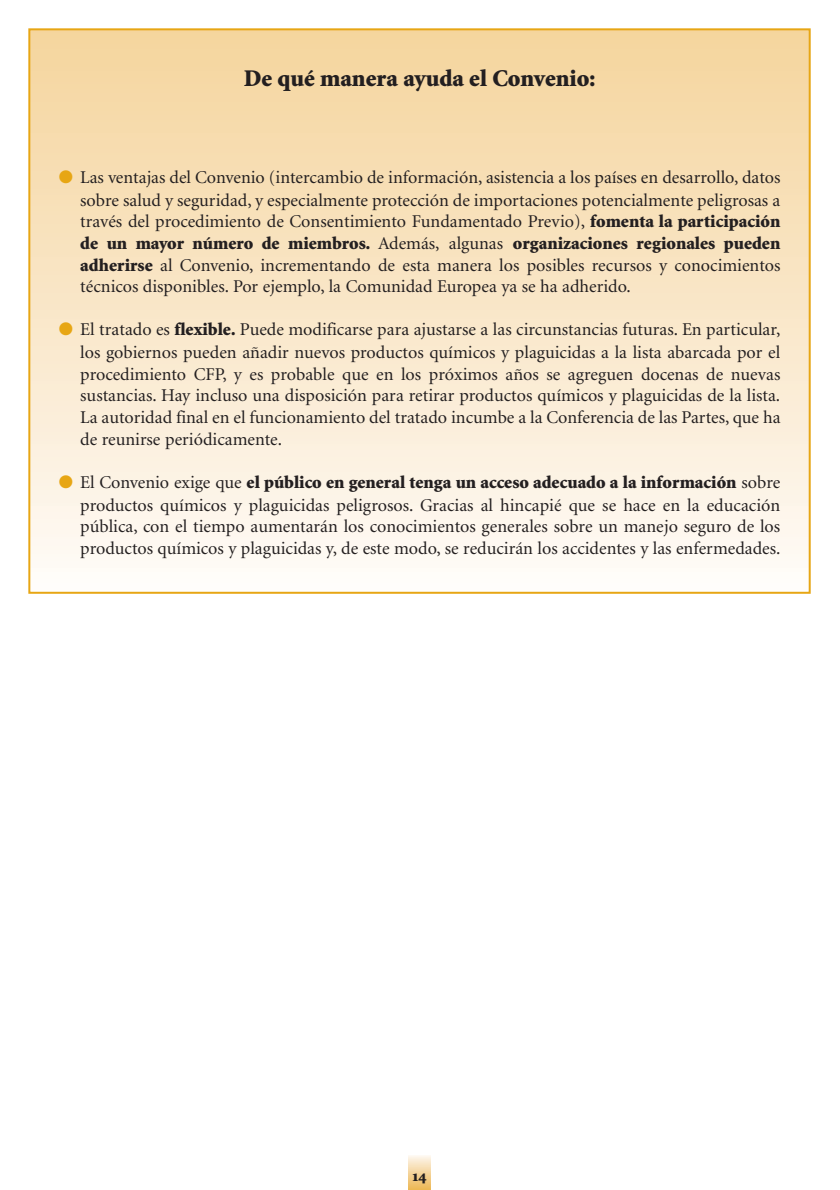
<style>
.page{position:relative;width:840px;height:1190px;background:#fff}
.page>*{position:absolute;margin:0;border:0;box-sizing:border-box;transform-origin:0 0}
.t1{font:24px "Minion Black Os F";color:#231f20}
.t2{font:18px/21.8px "Minion";color:#231f20;text-align:justify}
.t3{font:18px "Minion Black Os F";color:#231f20}
.t4{font:16px "Minion Black Os F";color:#231f20}
.s1{color:#e7a614}
.s2{font-family:"Minion Black Os F"}
.s3{font-family:"Minion"}
</style>
<div class="page">
<div style="left:29px;top:29px;width:781px;height:564px;background:linear-gradient(to bottom,#f5d49c,#fefbf7)"></div>
<div style="left:408px;top:1156px;width:23px;height:34px;background:linear-gradient(to bottom,#fdf4e9,#edb958)"></div>
<h1 class="t1" style="left:244px;top:69px;width:353px">De qué manera ayuda el Convenio:</h1>
<p class="t2" style="left:80px;top:168px;width:702px;text-indent:-22px"><span class="s1">●</span> Las ventajas del Convenio (intercambio de información, asistencia a los países en desarrollo, datos sobre salud y seguridad, y especialmente protección de importaciones potencialmente peligrosas a través del procedimiento de Consentimiento Fundamentado Previo), <span class="s2">fomenta la participación</span></p>
<p class="t3" style="left:80px;top:236px;width:702px">de un mayor número de miembros. <span class="s3">Además, algunas</span> organizaciones regionales pueden</p>
<p class="t2" style="left:80px;top:256px;width:702px"><span class="s2">adherirse</span> al Convenio, incrementando de esta manera los posibles recursos y conocimientos técnicos disponibles. Por ejemplo, la Comunidad Europea ya se ha adherido.</p>
<p class="t2" style="left:80px;top:320px;width:702px;text-indent:-22px"><span class="s1">●</span> El tratado es <span class="s2">flexible.</span> Puede modificarse para ajustarse a las circunstancias futuras. En particular, los gobiernos pueden añadir nuevos productos químicos y plaguicidas a la lista abarcada por el procedimiento CFP, y es probable que en los próximos años se agreguen docenas de nuevas sustancias. Hay incluso una disposición para retirar productos químicos y plaguicidas de la lista.<br>La autoridad final en el funcionamiento del tratado incumbe a la Conferencia de las Partes, que ha de reunirse periódicamente.</p>
<p class="t3" style="left:59px;top:475px;width:723px"><span class="s1">●</span> <span class="s3">El Convenio exige que</span> el público en general tenga un acceso adecuado a la información <span class="s3">sobre</span></p>
<p class="t2" style="left:80px;top:496px;width:702px">productos químicos y plaguicidas peligrosos. Gracias al hincapié que se hace en la educación pública, con el tiempo aumentarán los conocimientos generales sobre un manejo seguro de los productos químicos y plaguicidas y, de este modo, se reducirán los accidentes y las enfermedades.</p>
<p class="t4" style="left:413px;top:1170px;width:15px">14</p>
</div>
